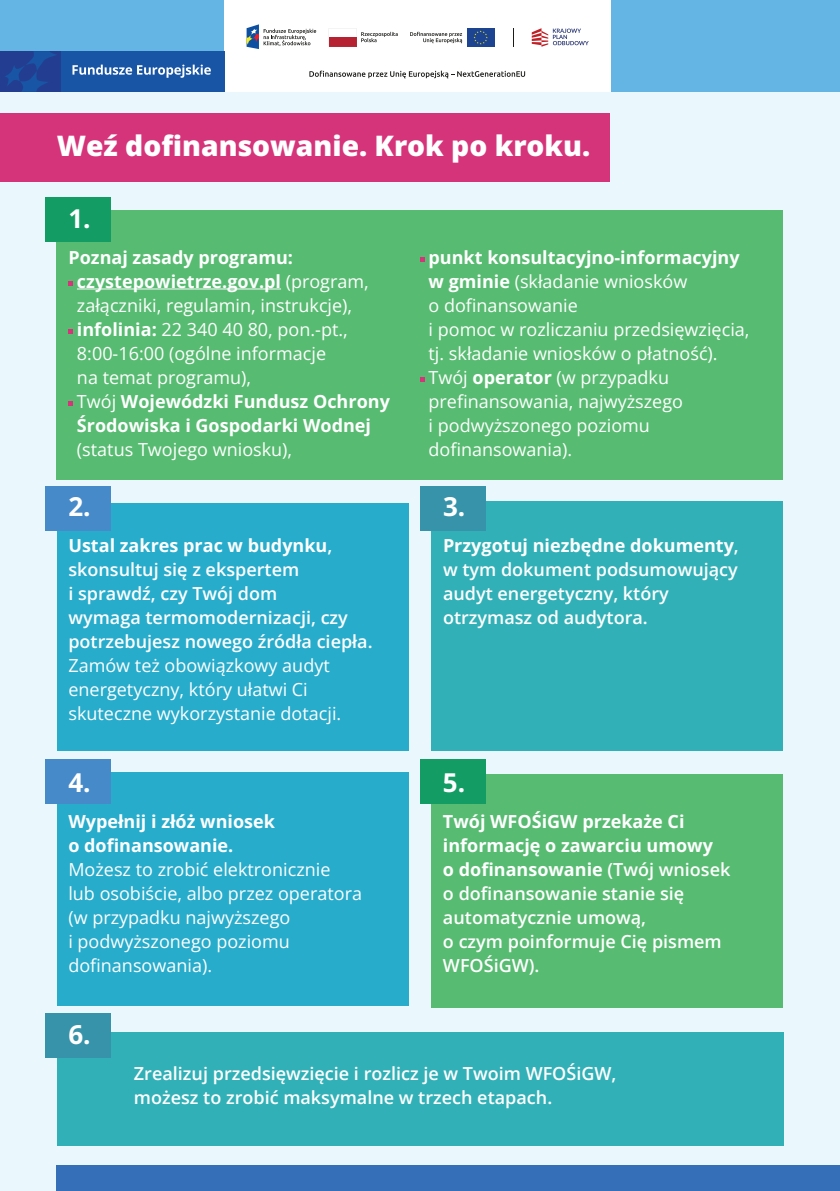
<style>
.page{position:relative;width:840px;height:1191px;background:#fff}
.page>*{position:absolute;margin:0;border:0;box-sizing:border-box;transform-origin:0 0}
.t1{font:800 28.2px "Open Sans";color:#fff}
.t2{font:700 26px "Open Sans";color:#fff}
.t3{font:18px/24px "Open Sans";color:#fff}
.t4{font:600 18px/24px "Open Sans";color:#fff}
.t5{font:700 18px/24px "Open Sans";color:#fff}
.s1{font-weight:700}
</style>
<div class="page">
<div style="left:0;top:0;width:839px;height:1191px;background:#eaf7fd"></div>
<div style="left:0;top:0;width:839px;height:92px;background:#64b5e4"></div>
<div style="left:57px;top:1164px;width:782px;height:27px;background:#346fb7"></div>
<div style="left:224px;top:0;width:386px;height:92px;background:#fff"></div>
<svg style="left:328px;top:28px;width:69px;height:19px"></svg>
<svg style="left:410px;top:32px;width:52px;height:11px"></svg>
<div style="left:466px;top:28px;width:28px;height:19px;background:#1c4491"></div>
<svg style="left:473px;top:30px;width:14px;height:14px"></svg>
<svg style="left:246px;top:24px;width:70px;height:25px"></svg>
<svg style="left:531px;top:28px;width:57px;height:19px"></svg>
<svg style="left:309px;top:70px;width:216px;height:8px"></svg>
<div style="left:0;top:51px;width:89px;height:41px;background:#233e91"></div>
<div style="left:61px;top:51px;width:163px;height:41px;background:#1855a5"></div>
<svg style="left:5px;top:51px;width:51px;height:41px"></svg>
<svg style="left:72px;top:65px;width:139px;height:13px"></svg>
<div style="left:0;top:113px;width:609px;height:69px;background:#d6347a"></div>
<div style="left:57px;top:210px;width:725px;height:269px;background:#57bc71"></div>
<div style="left:57px;top:503px;width:351px;height:247px;background:#27accc"></div>
<div style="left:431px;top:501px;width:351px;height:249px;background:#31b1b7"></div>
<div style="left:57px;top:772px;width:351px;height:233px;background:#27accc"></div>
<div style="left:57px;top:1031px;width:725px;height:114px;background:#31b1b7"></div>
<div style="left:431px;top:774px;width:351px;height:233px;background:#57bc71"></div>
<hr style="left:77px;top:289px;width:204px;height:1px;background:#fff">
<svg style="left:68px;top:281px;width:5px;height:4px"></svg>
<svg style="left:68px;top:329px;width:5px;height:4px"></svg>
<svg style="left:68px;top:401px;width:5px;height:4px"></svg>
<svg style="left:420px;top:257px;width:4px;height:4px"></svg>
<svg style="left:420px;top:377px;width:4px;height:4px"></svg>
<div style="left:45px;top:197px;width:66px;height:44px;background:#149c65"></div>
<div style="left:45px;top:486px;width:66px;height:44px;background:#468ac9"></div>
<div style="left:420px;top:486px;width:65px;height:44px;background:#3793a9"></div>
<div style="left:45px;top:759px;width:66px;height:44px;background:#468ac9"></div>
<div style="left:45px;top:1013px;width:66px;height:44px;background:#3793a9"></div>
<div style="left:420px;top:759px;width:65px;height:44px;background:#149c65"></div>
<h1 class="t1" style="left:57px;top:124px;width:534px">Weź dofinansowanie. Krok po kroku.</h1>
<h2 class="t2" style="left:68px;top:200px;width:24px">1.</h2>
<p class="t3" style="left:77px;top:245px;width:314px;text-indent:-9px"><span class="s1">Poznaj zasady programu: czystepowietrze.gov.pl</span> (program, załączniki, regulamin, instrukcje), <span class="s1">infolinia:</span> 22 340 40 80, pon.-pt.,<br>8:00-16:00 (ogólne informacje<br>na temat programu),<br>Twój <span class="s1">Wojewódzki Fundusz Ochrony<br>Środowiska i Gospodarki Wodnej</span></p>
<p class="t3" style="left:77px;top:437px;width:217px">(status Twojego wniosku),</p>
<p class="t3" style="left:428px;top:245px;width:322px"><span class="s1">punkt konsultacyjno-informacyjny w gminie</span> (składanie wniosków<br>o dofinansowanie<br>i pomoc w rozliczaniu przedsięwzięcia, tj. składanie wniosków o płatność).<br>Twój <span class="s1">operator</span> (w przypadku prefinansowania, najwyższego<br>i podwyższonego poziomu dofinansowania).</p>
<h2 class="t2" style="left:68px;top:488px;width:24px">2.</h2>
<h2 class="t2" style="left:443px;top:488px;width:24px">3.</h2>
<p class="t4" style="left:68px;top:533px;width:305px"><span class="s1">Ustal zakres prac w budynku</span>, skonsultuj się z ekspertem<br>i sprawdź, czy Twój dom<br>wymaga termomodernizacji, czy potrzebujesz nowego źródła ciepła.</p>
<p class="t3" style="left:68px;top:653px;width:274px">Zamów też obowiązkowy audyt energetyczny, który ułatwi Ci skuteczne wykorzystanie dotacji.</p>
<h2 class="t2" style="left:68px;top:764px;width:24px">4.</h2>
<p class="t5" style="left:68px;top:809px;width:208px">Wypełnij i złóż wniosek o dofinansowanie.</p>
<p class="t3" style="left:68px;top:857px;width:295px">Możesz to zrobić elektronicznie<br>lub osobiście, albo przez operatora (w przypadku najwyższego<br>i podwyższonego poziomu dofinansowania).</p>
<h2 class="t2" style="left:68px;top:1016px;width:24px">6.</h2>
<p class="t4" style="left:443px;top:533px;width:297px"><span class="s1">Przygotuj niezbędne dokumenty</span>, w tym dokument podsumowujący audyt energetyczny, który otrzymasz od audytora.</p>
<h2 class="t2" style="left:442px;top:764px;width:24px">5.</h2>
<p class="t4" style="left:442px;top:809px;width:289px"><span class="s1">Twój WFOŚiGW przekaże Ci informację o zawarciu umowy<br>o dofinansowanie</span> (Twój wniosek o dofinansowanie stanie się automatycznie umową,<br>o czym poinformuje Cię pismem<br>WFOŚiGW).</p>
<p class="t4" style="left:134px;top:1061px;width:483px">Zrealizuj przedsięwzięcie i rozlicz je w Twoim WFOŚiGW, możesz to zrobić maksymalne w trzech etapach.</p>
</div>
